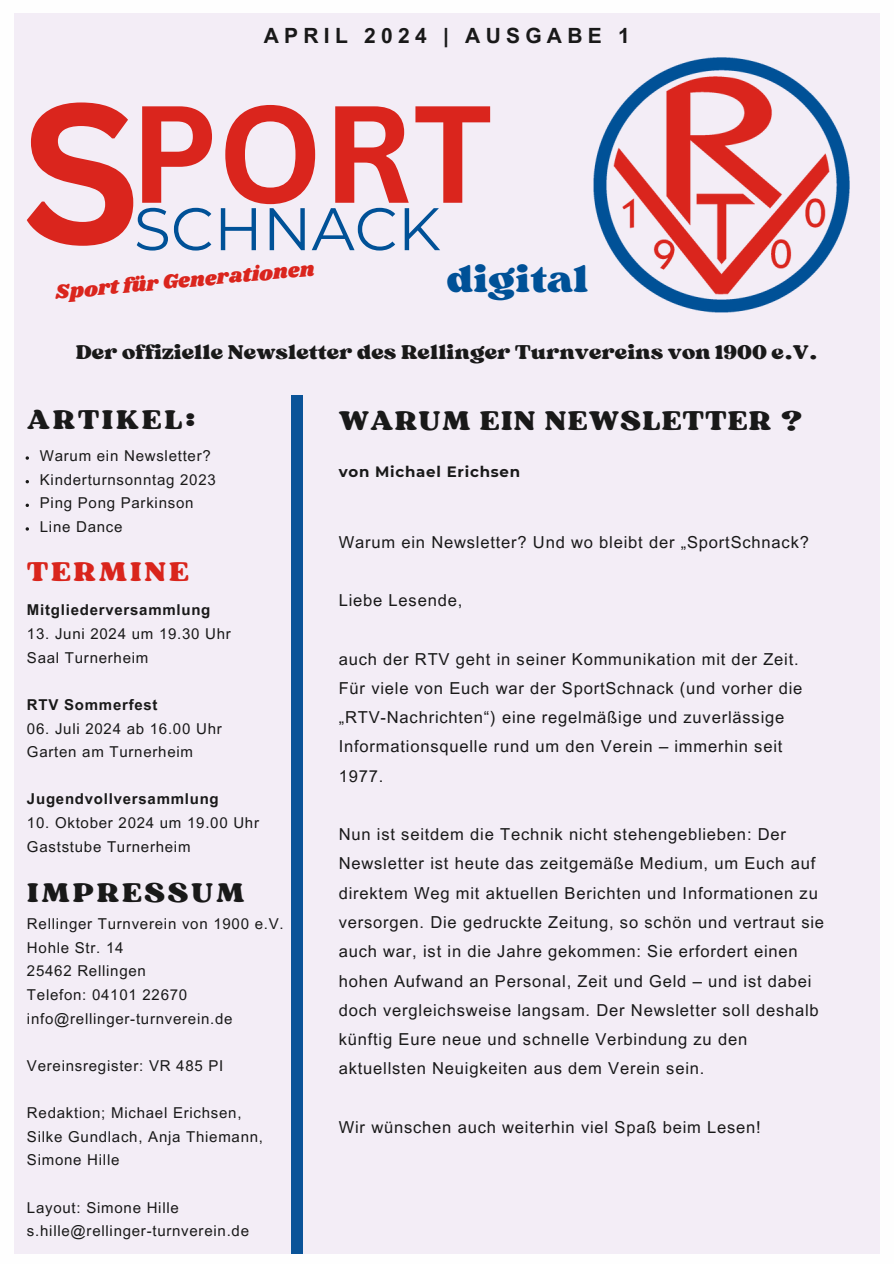
<style>
.page{position:relative;width:894px;height:1264px;background:#fff}
.page>*{position:absolute;margin:0;border:0;box-sizing:border-box;transform-origin:0 0}
.t1{font:700 195px "Canva Sans";color:#da251d}
.t2{font:700 135px "Canva Sans";color:#da251d}
.t3{font:60px "Montserrat";color:#005197}
.t4{font:39px "Sergio Trendy";color:#005197}
.t5{font:28.5px "Sergio Trendy";letter-spacing:.05em;color:#191919}
.t6{font:28.5px "Sergio Trendy";letter-spacing:.1em;color:#191919}
.t7{font:28.5px "Sergio Trendy";letter-spacing:.1em;color:#d9251c}
.t8{font:21px "Sergio Trendy";color:#191919}
.t9{font:21px "Shrikhand";color:#da251d}
.t10{font:700 21px "Arial MT Pro";letter-spacing:.25em;color:#191919}
.t11{font:16.5px/29.2px "Arial MT Pro";letter-spacing:.05em;color:#191919}
.t12{font:15px/23.7px "Arial MT Pro";letter-spacing:.05em;color:#191919}
.t13{font:700 15px "Arial MT Pro";letter-spacing:.05em;color:#191919}
.t14{font:700 15px "Montserrat";letter-spacing:.05em;color:#191919}
</style>
<div class="page">
<div style="left:14px;top:13px;width:865px;height:1240px;background:#f3edf6"></div>
<div style="left:291px;top:394px;width:12px;height:859px;background:#0a5398"></div>
<img style="left:593px;top:57px;width:256px;height:255px">
<svg style="left:26px;top:456px;width:3px;height:4px"></svg>
<h4 class="t10" style="left:264px;top:27px;width:367px">APRIL 2024 | AUSGABE 1</h4>
<p class="t1" style="left:21px;top:35px;width:121px">S</p>
<p class="t2" style="left:130px;top:58px;width:364px">PORT</p>
<p class="t3" style="left:134px;top:192px;width:308px">SCHNACK</p>
<p class="t9" style="left:54px;top:277px;width:262px;rotate:-5deg">Sport für Generationen</p>
<h4 class="t4" style="left:446px;top:254px;width:143px">digital</h4>
<p class="t8" style="left:76px;top:338px;width:743px">Der offizielle Newsletter des Rellinger Turnvereins von 1900 e.V.</p>
<p class="t6" style="left:27px;top:402px;width:170px">ARTIKEL:</p>
<p class="t12" style="left:40px;top:445px;width:172px">Warum ein Newsletter?</p>
<p class="t12" style="left:40px;top:469px;width:177px">Kinderturnsonntag 2023</p>
<h4 class="t12" style="left:40px;top:493px;width:155px">Ping Pong Parkinson</h4>
<p class="t12" style="left:40px;top:516px;width:84px">Line Dance</p>
<p class="t7" style="left:27px;top:553px;width:163px">TERMINE</p>
<p class="t13" style="left:27px;top:604px;width:185px">Mitgliederversammlung</p>
<p class="t12" style="left:27px;top:623px;width:205px">13. Juni 2024 um 19.30 Uhr</p>
<p class="t12" style="left:27px;top:647px;width:123px">Saal Turnerheim</p>
<p class="t13" style="left:27px;top:699px;width:132px">RTV Sommerfest</p>
<p class="t12" style="left:27px;top:718px;width:196px">06. Juli 2024 ab 16.00 Uhr</p>
<p class="t12" style="left:27px;top:742px;width:167px">Garten am Turnerheim</p>
<p class="t13" style="left:27px;top:793px;width:193px">Jugendvollversammlung</p>
<p class="t12" style="left:27px;top:812px;width:233px">10. Oktober 2024 um 19.00 Uhr</p>
<h4 class="t12" style="left:27px;top:836px;width:165px">Gaststube Turnerheim</h4>
<p class="t6" style="left:27px;top:874px;width:219px">IMPRESSUM</p>
<p class="t12" style="left:27px;top:913px;width:258px">Rellinger Turnverein von 1900 e.V.</p>
<p class="t12" style="left:27px;top:937px;width:98px">Hohle Str. 14</p>
<p class="t12" style="left:27px;top:961px;width:120px">25462 Rellingen</p>
<p class="t12" style="left:27px;top:984px;width:162px">Telefon: 04101 22670</p>
<p class="t12" style="left:27px;top:1008px;width:207px">info@rellinger-turnverein.de</p>
<p class="t12" style="left:27px;top:1055px;width:198px">Vereinsregister: VR 485 PI</p>
<p class="t12" style="left:27px;top:1102px;width:216px">Redaktion; Michael Erichsen,</p>
<p class="t12" style="left:27px;top:1126px;width:237px">Silke Gundlach, Anja Thiemann,<br>Simone Hille</p>
<p class="t12" style="left:27px;top:1197px;width:153px">Layout: Simone Hille</p>
<p class="t12" style="left:27px;top:1220px;width:223px">s.hille@rellinger-turnverein.de</p>
<p class="t5" style="left:338px;top:402px;width:465px">WARUM EIN NEWSLETTER ?</p>
<h6 class="t14" style="left:338px;top:463px;width:183px">von Michael Erichsen</h6>
<p class="t11" style="left:338px;top:529px;width:471px">Warum ein Newsletter? Und wo bleibt der „SportSchnack?</p>
<h1 class="t11" style="left:338px;top:587px;width:125px">Liebe Lesende,</h1>
<h2 class="t11" style="left:338px;top:646px;width:465px">auch der RTV geht in seiner Kommunikation mit der Zeit.<br>Für viele von Euch war der SportSchnack (und vorher die „RTV-Nachrichten“) eine regelmäßige und zuverlässige Informationsquelle rund um den Verein – immerhin seit 1977.</h2>
<h6 class="t11" style="left:338px;top:821px;width:486px">Nun ist seitdem die Technik nicht stehengeblieben: Der Newsletter ist heute das zeitgemäße Medium, um Euch auf direktem Weg mit aktuellen Berichten und Informationen zu versorgen. Die gedruckte Zeitung, so schön und vertraut sie auch war, ist in die Jahre gekommen: Sie erfordert einen hohen Aufwand an Personal, Zeit und Geld – und ist dabei doch vergleichsweise langsam. Der Newsletter soll deshalb künftig Eure neue und schnelle Verbindung zu den aktuellsten Neuigkeiten aus dem Verein sein.</h6>
<h3 class="t11" style="left:338px;top:1114px;width:423px">Wir wünschen auch weiterhin viel Spaß beim Lesen!</h3>
</div>
